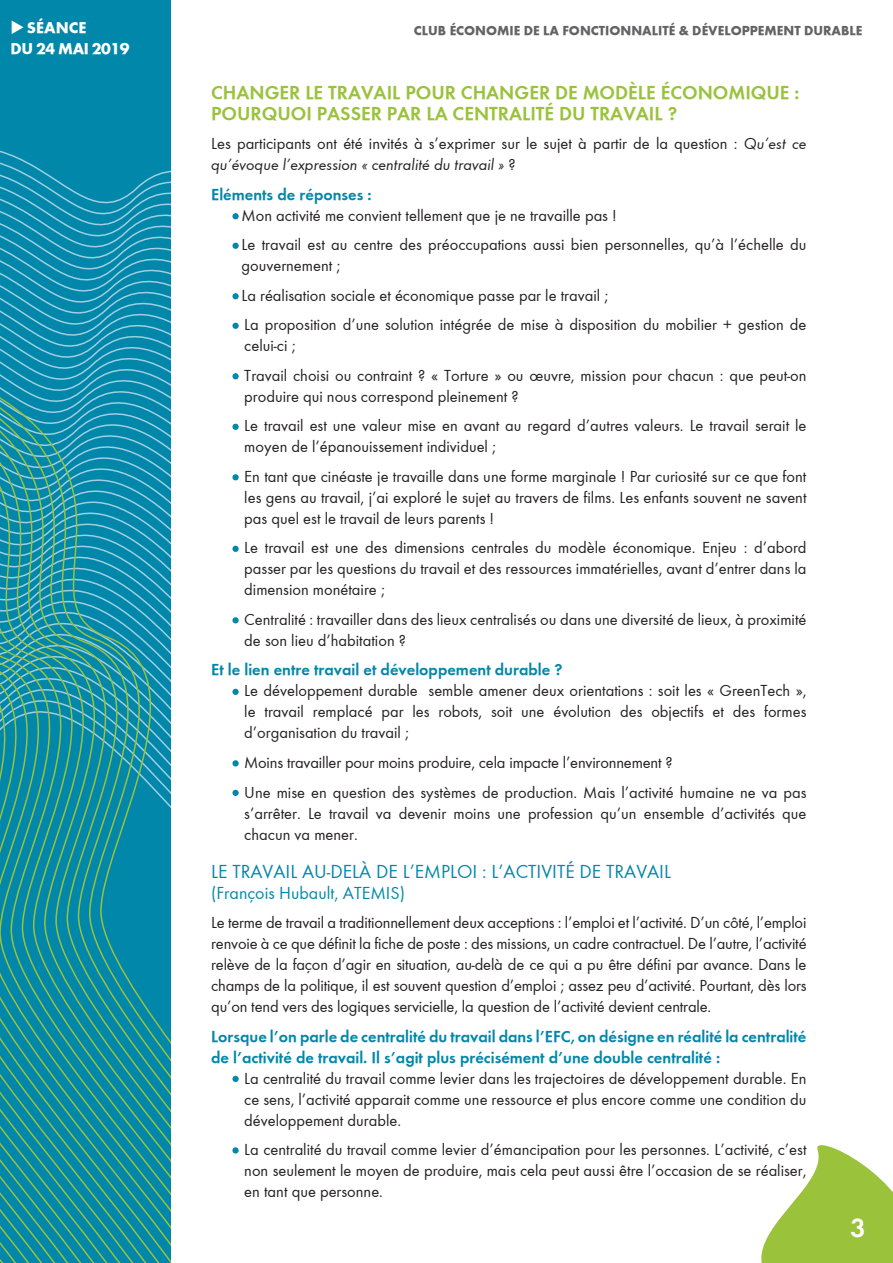
<style>
.page{position:relative;width:893px;height:1263px;background:#fff}
.page>*{position:absolute;margin:0;border:0;box-sizing:border-box;transform-origin:0 0}
.t1{font:700 27px "Function";color:#fff}
.t2{font:700 19.5px/21px "Function";color:#9ac23b}
.t3{font:19.5px "Function";color:#0087aa}
.t4{font:18px "Function";color:#0087aa}
.t5{font:16.5px/21px "Function";color:#231f20;text-align:justify}
.t6{font:700 16.5px/21px "Function";color:#0087aa}
.t7{font:16.2px "Function LH Heavy";letter-spacing:-.03em;color:#fff}
.t8{font:13.5px "Function LH Heavy";color:#636366}
.s1{font-style:italic}
</style>
<div class="page">
<svg style="left:761px;top:1145px;width:132px;height:118px"></svg>
<svg style="left:232px;top:213px;width:7px;height:6px"></svg>
<svg style="left:232px;top:243px;width:7px;height:6px"></svg>
<svg style="left:232px;top:293px;width:7px;height:6px"></svg>
<svg style="left:232px;top:323px;width:7px;height:6px"></svg>
<svg style="left:232px;top:373px;width:7px;height:6px"></svg>
<svg style="left:232px;top:424px;width:7px;height:6px"></svg>
<svg style="left:232px;top:474px;width:7px;height:6px"></svg>
<svg style="left:232px;top:546px;width:7px;height:6px"></svg>
<svg style="left:232px;top:617px;width:7px;height:6px"></svg>
<svg style="left:232px;top:689px;width:7px;height:6px"></svg>
<svg style="left:232px;top:760px;width:7px;height:6px"></svg>
<svg style="left:232px;top:790px;width:7px;height:6px"></svg>
<svg style="left:232px;top:1076px;width:7px;height:6px"></svg>
<svg style="left:232px;top:1147px;width:7px;height:6px"></svg>
<svg style="left:0;top:0;width:170px;height:1263px;background:#1590a5"></svg>
<p class="t7" style="left:11px;top:18px;width:77px">◆SÉANCE</p>
<p class="t8" style="left:414px;top:22px;width:450px">CLUB ÉCONOMIE DE LA FONCTIONNALITÉ &amp; DÉVELOPPEMENT DURABLE</p>
<p class="t7" style="left:11px;top:39px;width:120px">DU 24 MAI 2019</p>
<p class="t2" style="left:211px;top:82px;width:590px">CHANGER LE TRAVAIL POUR CHANGER DE MODÈLE ÉCONOMIQUE :<br>POURQUOI PASSER PAR LA CENTRALITÉ DU TRAVAIL ?</p>
<p class="t5" style="left:211px;top:133px;width:597px">Les participants ont été invités à s’exprimer sur le sujet à partir de la question : <span class="s1">Qu’est ce qu’évoque l’expression « centralité du travail »</span> ?</p>
<p class="t6" style="left:211px;top:184px;width:162px">Eléments de réponses :</p>
<p class="t5" style="left:241px;top:205px;width:377px">Mon activité me convient tellement que je ne travaille pas !</p>
<p class="t5" style="left:241px;top:234px;width:567px">Le travail est au centre des préoccupations aussi bien personnelles, qu’à l’échelle du gouvernement ;</p>
<p class="t5" style="left:241px;top:285px;width:368px">La réalisation sociale et économique passe par le travail ;</p>
<p class="t5" style="left:244px;top:314px;width:564px">La proposition d’une solution intégrée de mise à disposition du mobilier + gestion de celui-ci ;</p>
<p class="t5" style="left:244px;top:365px;width:564px">Travail choisi ou contraint ? « Torture » ou œuvre, mission pour chacun : que peut-on produire qui nous correspond pleinement ?</p>
<p class="t5" style="left:244px;top:415px;width:564px">Le travail est une valeur mise en avant au regard d’autres valeurs. Le travail serait le moyen de l’épanouissement individuel ;</p>
<p class="t5" style="left:244px;top:466px;width:564px">En tant que cinéaste je travaille dans une forme marginale ! Par curiosité sur ce que font les gens au travail, j’ai exploré le sujet au travers de films. Les enfants souvent ne savent pas quel est le travail de leurs parents !</p>
<p class="t5" style="left:244px;top:537px;width:564px">Le travail est une des dimensions centrales du modèle économique. Enjeu : d’abord passer par les questions du travail et des ressources immatérielles, avant d’entrer dans la dimension monétaire ;</p>
<p class="t5" style="left:244px;top:609px;width:564px">Centralité : travailler dans des lieux centralisés ou dans une diversité de lieux, à proximité de son lieu d’habitation ?</p>
<p class="t6" style="left:211px;top:659px;width:353px">Et le lien entre travail et développement durable ?</p>
<p class="t5" style="left:244px;top:680px;width:564px">Le développement durable semble amener deux orientations : soit les « GreenTech », le travail remplacé par les robots, soit une évolution des objectifs et des formes d’organisation du travail ;</p>
<p class="t5" style="left:244px;top:752px;width:430px">Moins travailler pour moins produire, cela impacte l’environnement ?</p>
<p class="t5" style="left:244px;top:781px;width:564px">Une mise en question des systèmes de production. Mais l’activité humaine ne va pas s’arrêter. Le travail va devenir moins une profession qu’un ensemble d’activités que chacun va mener.</p>
<p class="t3" style="left:211px;top:860px;width:461px">LE TRAVAIL AU-DELÀ DE L’EMPLOI : L’ACTIVITÉ DE TRAVAIL</p>
<p class="t4" style="left:211px;top:882px;width:195px">(François Hubault, ATEMIS)</p>
<p class="t5" style="left:211px;top:912px;width:597px">Le terme de travail a traditionnellement deux acceptions : l’emploi et l’activité. D’un côté, l’emploi renvoie à ce que définit la fiche de poste : des missions, un cadre contractuel. De l’autre, l’activité relève de la façon d’agir en situation, au-delà de ce qui a pu être défini par avance. Dans le champs de la politique, il est souvent question d’emploi ; assez peu d’activité. Pourtant, dès lors qu’on tend vers des logiques servicielle, la question de l’activité devient centrale.</p>
<p class="t6" style="left:211px;top:1025px;width:597px">Lorsque l’on parle de centralité du travail dans l’EFC, on désigne en réalité la centralité de l’activité de travail. Il s’agit plus précisément d’une double centralité :</p>
<p class="t5" style="left:244px;top:1067px;width:564px">La centralité du travail comme levier dans les trajectoires de développement durable. En ce sens, l’activité apparait comme une ressource et plus encore comme une condition du développement durable.</p>
<p class="t5" style="left:244px;top:1139px;width:564px">La centralité du travail comme levier d’émancipation pour les personnes. L’activité, c’est non seulement le moyen de produire, mais cela peut aussi être l’occasion de se réaliser, en tant que personne.</p>
<p class="t1" style="left:850px;top:1212px;width:17px">3</p>
</div>
